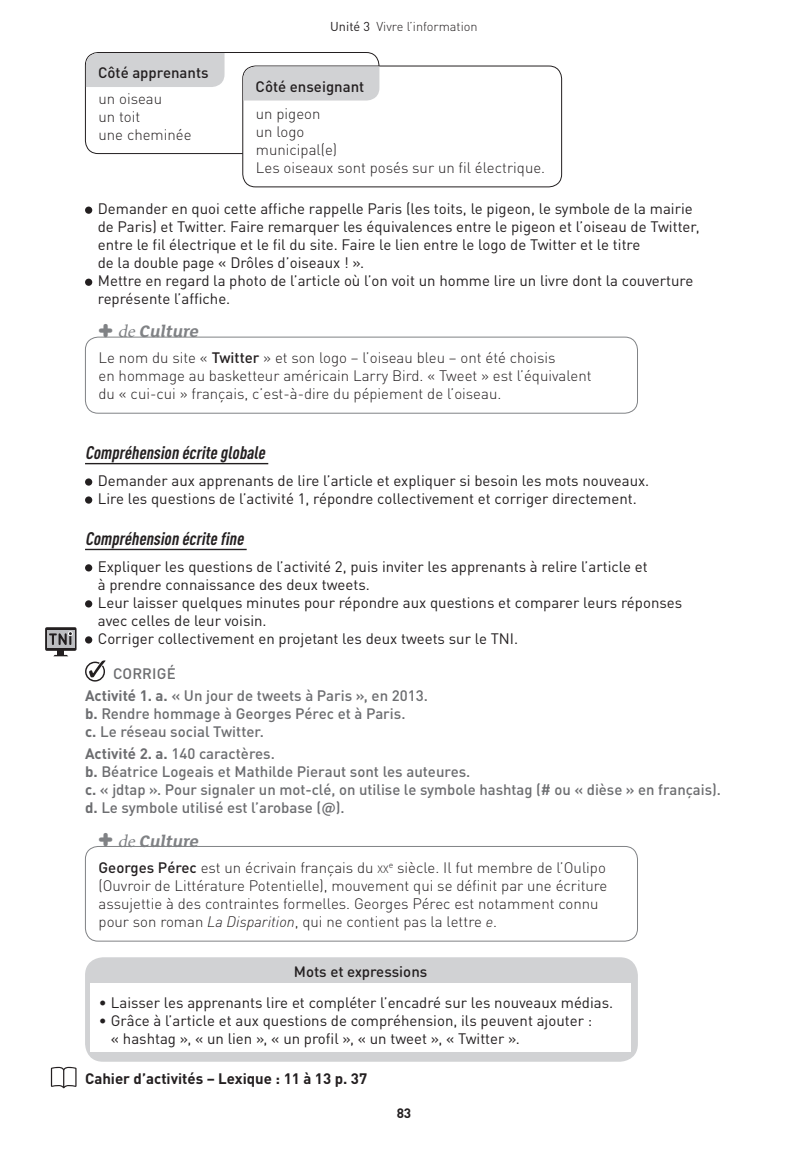
<style>
.page{position:relative;width:808px;height:1149px;background:#fff}
.page>*{position:absolute;margin:0;border:0;box-sizing:border-box;transform-origin:0 0}
.t1{font:italic 700 condensed 18px "DIN Pro";color:#231f20}
.t2{font:italic 700 18px "FS Lola";color:#808285}
.t3{font:15px/18px "DIN Pro";color:#231f20}
.t4{font:300 15px/18px "DIN Pro";color:#231f20}
.t5{font:500 15px/18px "DIN Pro";color:#6c6d70}
.t6{font:700 15px "DIN Pro";color:#231f20}
.t7{font:500 15px "DIN Pro";color:#231f20}
.t8{font:500 15px "DIN Round Pro";color:#231f20}
.t9{font:700 13.5px "DIN Pro";color:#231f20}
.t10{font:300 12.75px "DIN Pro";color:#231f20}
.s1{font-weight:400}
.s2{font-family:"DIN Round Pro";font-weight:900;font-style:normal;font-size:28.5px}
.s3{font-family:"Minion Pro";font-weight:400}
.s4{font-weight:500}
.s5{font-weight:700}
.s6{font-size:10.5px}
.s7{font-style:italic}
</style>
<div class="page">
<hr style="left:85px;top:463px;width:183px;height:1px;background:#231f20">
<hr style="left:85px;top:548px;width:162px;height:2px;background:#231f20">
<div style="left:85px;top:52px;width:294px;height:102px;border:1px solid #231f20;border-radius:13px"></div>
<div style="left:86px;top:53px;width:139px;height:34px;background:#d1d2d4"></div>
<div style="left:243px;top:66px;width:319px;height:121px;background:#fff;border-radius:13px"></div>
<div style="left:242px;top:66px;width:320px;height:121px;border:1px solid #231f20;border-radius:13px"></div>
<div style="left:243px;top:66px;width:136px;height:34px;background:#d1d2d4"></div>
<div style="left:85px;top:206px;width:7px;height:8px;background:#231f20;border-radius:50%"></div>
<div style="left:85px;top:278px;width:7px;height:8px;background:#231f20;border-radius:50%"></div>
<div style="left:85px;top:336px;width:553px;height:77px;border:1px solid #808285;border-radius:13px"></div>
<div style="left:85px;top:478px;width:7px;height:7px;background:#231f20;border-radius:50%"></div>
<div style="left:85px;top:496px;width:7px;height:7px;background:#231f20;border-radius:50%"></div>
<div style="left:85px;top:564px;width:7px;height:7px;background:#231f20;border-radius:50%"></div>
<div style="left:85px;top:600px;width:7px;height:7px;background:#231f20;border-radius:50%"></div>
<div style="left:85px;top:636px;width:7px;height:7px;background:#231f20;border-radius:50%"></div>
<svg style="left:85px;top:660px;width:20px;height:21px"></svg>
<div style="left:85px;top:845px;width:553px;height:96px;border:1px solid #808285;border-radius:13px"></div>
<div style="left:85px;top:956px;width:553px;height:105px;background:#d1d2d4;border-radius:18px"></div>
<div style="left:90px;top:982px;width:541px;height:69px;background:#fff"></div>
<svg style="left:45px;top:627px;width:32px;height:23px"></svg>
<div style="left:57px;top:650px;width:7px;height:6px;background:#231f20"></div>
<svg style="left:53px;top:654px;width:15px;height:2px"></svg>
<div style="left:47px;top:629px;width:28px;height:18px;background:#bcbdc0"></div>
<svg style="left:49px;top:631px;width:24px;height:13px"></svg>
<svg style="left:51px;top:1066px;width:26px;height:21px"></svg>
<p class="t7" style="left:98px;top:61px;width:112px">Côté apprenants</p>
<p class="t4" style="left:99px;top:88px;width:94px">un oiseau<br>un toit<br>une cheminée</p>
<p class="t10" style="left:330px;top:17px;width:149px"><span class="s1">Unité 3</span> Vivre l’information</p>
<p class="t7" style="left:256px;top:74px;width:110px">Côté enseignant</p>
<p class="t4" style="left:256px;top:103px;width:291px">un pigeon<br>un logo<br>municipal(e)<br>Les oiseaux sont posés sur un fil électrique.</p>
<p class="t3" style="left:98px;top:198px;width:596px">Demander en quoi cette affiche rappelle Paris (les toits, le pigeon, le symbole de la mairie</p>
<p class="t3" style="left:98px;top:216px;width:603px">de Paris) et Twitter. Faire remarquer les équivalences entre le pigeon et l’oiseau de Twitter,</p>
<p class="t3" style="left:98px;top:234px;width:544px">entre le fil électrique et le fil du site. Faire le lien entre le logo de Twitter et le titre</p>
<p class="t3" style="left:98px;top:252px;width:268px">de la double page « Drôles d’oiseaux ! ».</p>
<p class="t3" style="left:92px;top:270px;width:603px">Mettre en regard la photo de l’article où l’on voit un homme lire un livre dont la couverture</p>
<p class="t3" style="left:98px;top:288px;width:134px">représente l’affiche.</p>
<p class="t2" style="left:98px;top:319px;width:106px"><span class="s2">+</span> <span class="s3">de</span>Culture</p>
<p class="t4" style="left:99px;top:347px;width:494px">Le nom du site « <span class="s4">Twitter</span> » et son logo – l’oiseau bleu – ont été choisis<br>en hommage au basketteur américain Larry Bird. « Tweet » est l’équivalent du « cui-cui » français, c’est-à-dire du pépiement de l’oiseau.</p>
<p class="t1" style="left:85px;top:439px;width:186px">Compréhensionécriteglobale</p>
<p class="t3" style="left:92px;top:469px;width:558px;text-indent:6px">Demander aux apprenants de lire l’article et expliquer si besoin les mots nouveaux.<br>Lire les questions de l’activité 1, répondre collectivement et corriger directement.</p>
<p class="t1" style="left:85px;top:525px;width:164px">Compréhensionécritefine</p>
<p class="t3" style="left:92px;top:555px;width:557px">Expliquer les questions de l’activité 2, puis inviter les apprenants à relire l’article et</p>
<p class="t3" style="left:98px;top:573px;width:274px">à prendre connaissance des deux tweets.</p>
<p class="t3" style="left:92px;top:591px;width:591px">Leur laisser quelques minutes pour répondre aux questions et comparer leurs réponses</p>
<p class="t3" style="left:98px;top:609px;width:170px">avec celles de leur voisin.</p>
<p class="t3" style="left:92px;top:627px;width:427px">Corriger collectivement en projetant les deux tweets sur le TNI .</p>
<p class="t5" style="left:85px;top:660px;width:344px;line-height:22.2px;text-indent:28px">Corrigé<br><span class="s5">Activité 1. a.</span> « Un jour de tweets à Paris », en 2013.</p>
<p class="t5" style="left:85px;top:702px;width:322px"><span class="s5">b.</span> Rendre hommage à Georges Pérec et à Paris. <span class="s5">c.</span> Le réseau social Twitter.</p>
<p class="t5" style="left:85px;top:742px;width:637px"><span class="s5">Activité 2. a.</span> 140 caractères.<br><span class="s5">b.</span> Béatrice Logeais et Mathilde Pieraut sont les auteures.<br><span class="s5">c.</span> « jdtap ». Pour signaler un mot-clé, on utilise le symbole hashtag (# ou « dièse » en français). <span class="s5">d.</span> Le symbole utilisé est l’arobase (@).</p>
<p class="t2" style="left:98px;top:828px;width:106px"><span class="s2">+</span> <span class="s3">de</span>Culture</p>
<p class="t4" style="left:99px;top:856px;width:510px"><span class="s4">Georges Pérec</span> est un écrivain français du <span class="s6">xx</span><sup>e</sup> siècle. Il fut membre de l’Oulipo (Ouvroir de Littérature Potentielle), mouvement qui se définit par une écriture assujettie à des contraintes formelles. Georges Pérec est notamment connu pour son roman <span class="s7">La Disparition</span>, qui ne contient pas la lettre <span class="s7">e</span>.</p>
<p class="t8" style="left:294px;top:961px;width:135px">Mots et expressions</p>
<p class="t3" style="left:99px;top:991px;width:516px">• Laisser les apprenants lire et compléter l’encadré sur les nouveaux médias.</p>
<p class="t3" style="left:111px;top:1009px;width:483px;text-indent:-12px">• Grâce à l’article et aux questions de compréhension, ils peuvent ajouter : « hashtag », « un lien », « un profil », « un tweet », « Twitter ».</p>
<p class="t6" style="left:85px;top:1065px;width:284px">Cahier d’activités – Lexique : 11 à 13 p. 37</p>
<p class="t9" style="left:397px;top:1101px;width:16px">83</p>
</div>
